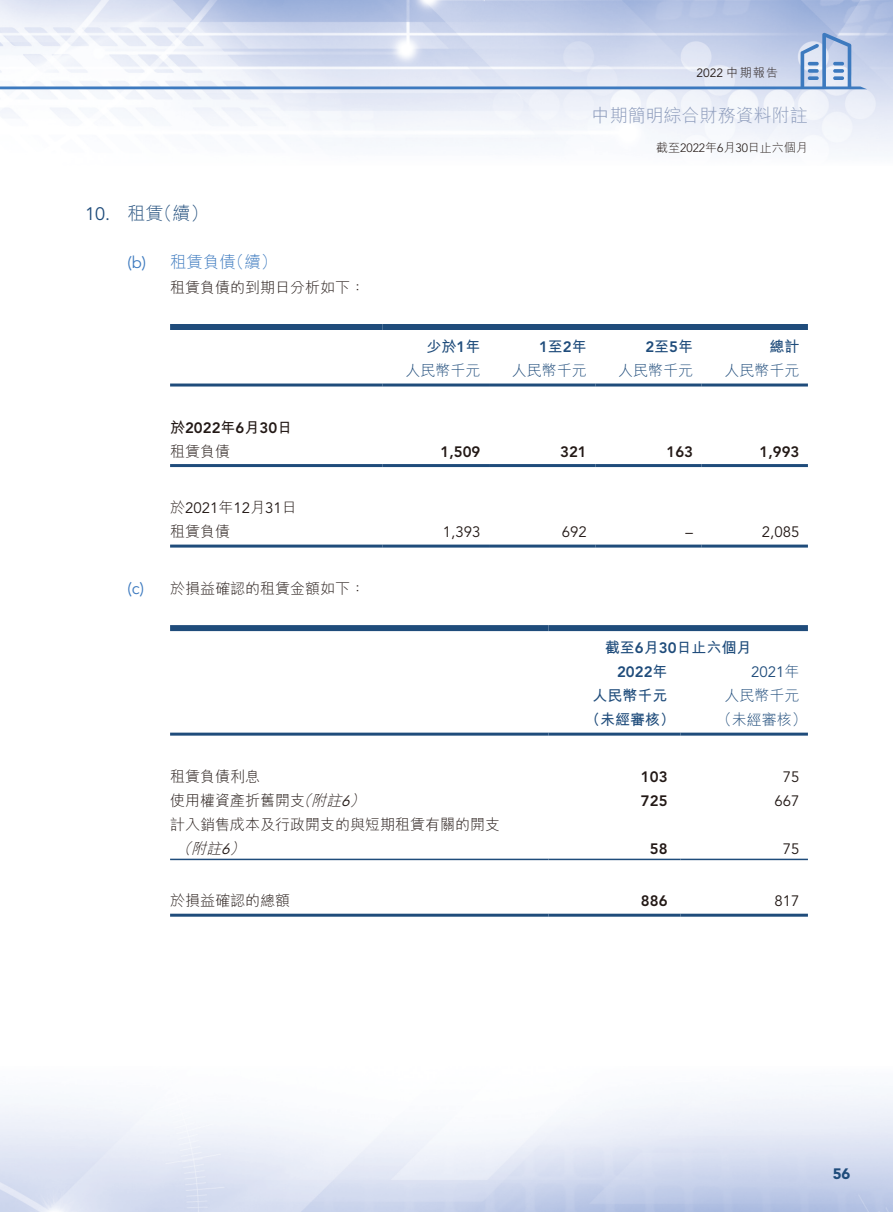
<style>
.page{position:relative;width:893px;height:1212px;background:#fff}
.page>*{position:absolute;margin:0;border:0;box-sizing:border-box;transform-origin:0 0}
.t1{font:300 18px "M Hei HK";color:#8c9bbb}
.t2{font:300 18px "M Hei HK";color:#1f4c7b}
.t3{font:18px "Avenir LT Std";color:#1f4c7b}
.t4{font:300 16.5px "M Hei HK";color:#3d7abf}
.t5{font:16.5px "Avenir LT Std";color:#3d7abf}
.t6{font:300 15px "M Hei HK";color:#231916}
.t7{font:800 15px "Avenir LT Std";color:#231916}
.t8{font:700 15px "M Hei HK";color:#1f4c7b}
.t9{font:15px "Avenir LT Std";color:#231916}
.t10{font:300 15px "M Hei HK";color:#1f4c7b}
.t11{font:italic 300 15px "M Hei HK";color:#231916}
.t12{font:15px "Avenir LT Std";color:#1f4c7b}
.t13{font:800 15px "Avenir LT Std";color:#1f4c7b}
.t14{font:900 15px "Avenir LT Std";color:#1f4c7b}
.t15{font:300 12px "M Hei HK";color:#231916}
.t16{font:12px "Avenir LT Std";color:#231916}
.s1{font-family:"M Hei HK";font-weight:300}
.s2{font-family:"Avenir LT Std"}
.s3{font-family:"M Hei HK";font-weight:700}
.s4{font-family:"Avenir LT Std";font-weight:800}
.s5{font-family:"Avenir LT Std";font-weight:400}
.s6{font-style:italic}
</style>
<div class="page">
<svg style="left:170px;top:386px;width:638px;height:528px"></svg>
<img style="left:0;top:0;width:893px;height:151px">
<svg style="left:0;top:33px;width:867px;height:56px"></svg>
<div style="left:170px;top:324px;width:213px;height:6px;background:#1f4c7b"></div>
<div style="left:383px;top:324px;width:425px;height:6px;background:#1f4c7b"></div>
<hr style="left:170px;top:383px;width:213px;height:3px;background:#1f4c7b">
<hr style="left:383px;top:383px;width:106px;height:3px;background:#1f4c7b">
<hr style="left:489px;top:383px;width:106px;height:3px;background:#1f4c7b">
<hr style="left:595px;top:383px;width:107px;height:3px;background:#1f4c7b">
<hr style="left:702px;top:383px;width:106px;height:3px;background:#1f4c7b">
<hr style="left:170px;top:464px;width:213px;height:3px;background:#1f4c7b">
<hr style="left:383px;top:464px;width:106px;height:3px;background:#1f4c7b">
<hr style="left:489px;top:464px;width:106px;height:3px;background:#1f4c7b">
<hr style="left:595px;top:464px;width:107px;height:3px;background:#1f4c7b">
<hr style="left:702px;top:464px;width:106px;height:3px;background:#1f4c7b">
<hr style="left:170px;top:545px;width:213px;height:3px;background:#1f4c7b">
<hr style="left:383px;top:545px;width:106px;height:3px;background:#1f4c7b">
<hr style="left:489px;top:545px;width:106px;height:3px;background:#1f4c7b">
<hr style="left:595px;top:545px;width:107px;height:3px;background:#1f4c7b">
<hr style="left:702px;top:545px;width:106px;height:3px;background:#1f4c7b">
<div style="left:170px;top:625px;width:379px;height:6px;background:#1f4c7b"></div>
<div style="left:549px;top:625px;width:259px;height:6px;background:#1f4c7b"></div>
<hr style="left:170px;top:733px;width:379px;height:3px;background:#1f4c7b">
<hr style="left:549px;top:733px;width:131px;height:3px;background:#1f4c7b">
<hr style="left:680px;top:733px;width:128px;height:3px;background:#1f4c7b">
<hr style="left:170px;top:859px;width:379px;height:1px;background:#1f4c7b">
<hr style="left:549px;top:859px;width:131px;height:1px;background:#1f4c7b">
<hr style="left:680px;top:859px;width:128px;height:1px;background:#1f4c7b">
<hr style="left:170px;top:914px;width:379px;height:3px;background:#1f4c7b">
<hr style="left:549px;top:914px;width:131px;height:3px;background:#1f4c7b">
<hr style="left:680px;top:914px;width:128px;height:3px;background:#1f4c7b">
<p class="t16" style="left:696px;top:66px;width:83px">2022 <span class="s1">中期報告</span></p>
<p class="t1" style="left:592px;top:107px;width:217px">中期簡明綜合財務資料附註</p>
<p class="t15" style="left:656px;top:142px;width:153px">截至<span class="s2">2022</span>年月<span class="s2">6 30</span>日止六個月</p>
<p class="t3" style="left:85px;top:204px;width:27px">10.</p>
<p class="t2" style="left:155px;top:204px;width:55px">（續(</p>
<p class="t2" style="left:128px;top:204px;width:37px">租賃</p>
<p class="t5" style="left:128px;top:253px;width:20px">b( )</p>
<p class="t4" style="left:228px;top:254px;width:51px">（續(</p>
<p class="t4" style="left:170px;top:254px;width:67px">租賃負債</p>
<p class="t6" style="left:170px;top:279px;width:197px">租賃負債的到期日分析如下：</p>
<p class="t5" style="left:128px;top:578px;width:18px">)c(</p>
<p class="t7" style="left:170px;top:418px;width:124px"><span class="s3">於</span>2022<span class="s3">年月</span>6 30<span class="s3">日</span></p>
<p class="t6" style="left:170px;top:443px;width:61px">租賃負債</p>
<p class="t9" style="left:170px;top:499px;width:128px"><span class="s1">於</span>2021<span class="s1">年</span>12<span class="s1">月</span>31<span class="s1">日</span></p>
<p class="t6" style="left:170px;top:524px;width:62px">租賃負債</p>
<p class="t6" style="left:170px;top:580px;width:196px">於損益確認的租賃金額如下：</p>
<p class="t8" style="left:427px;top:336px;width:55px">少於年<span class="s4">1</span></p>
<p class="t8" style="left:539px;top:336px;width:49px">至<span class="s4">1</span> 年<span class="s4">2</span></p>
<p class="t8" style="left:645px;top:336px;width:49px">至<span class="s4">2</span> 年<span class="s4">5</span></p>
<p class="t8" style="left:769px;top:336px;width:31px">總計</p>
<p class="t10" style="left:405px;top:363px;width:76px">人民幣千元</p>
<p class="t10" style="left:512px;top:363px;width:76px">人民幣千元</p>
<p class="t10" style="left:618px;top:363px;width:76px">人民幣千元</p>
<p class="t10" style="left:724px;top:363px;width:76px">人民幣千元</p>
<p class="t7" style="left:441px;top:442px;width:41px">1,509</p>
<p class="t7" style="left:560px;top:442px;width:28px">321</p>
<p class="t7" style="left:666px;top:442px;width:28px">163</p>
<p class="t7" style="left:759px;top:442px;width:41px">1,993</p>
<p class="t9" style="left:443px;top:523px;width:39px">1,393</p>
<p class="t9" style="left:562px;top:523px;width:27px">692</p>
<p class="t9" style="left:686px;top:523px;width:9px">–</p>
<p class="t9" style="left:762px;top:523px;width:39px">2,085</p>
<p class="t8" style="left:605px;top:637px;width:148px">截至月<span class="s4">6 30</span>日止六個月</p>
<p class="t13" style="left:617px;top:663px;width:52px">2022<span class="s3">年</span></p>
<p class="t12" style="left:751px;top:663px;width:50px">2021<span class="s1">年</span></p>
<p class="t8" style="left:593px;top:685px;width:76px">人民幣千元</p>
<p class="t10" style="left:724px;top:688px;width:76px">人民幣千元</p>
<p class="t8" style="left:585px;top:709px;width:91px">（未經審核）</p>
<p class="t10" style="left:717px;top:712px;width:91px">（未經審核(</p>
<p class="t6" style="left:170px;top:768px;width:91px">租賃負債利息</p>
<p class="t7" style="left:641px;top:768px;width:28px">103</p>
<p class="t9" style="left:783px;top:768px;width:18px">75</p>
<p class="t11" style="left:296px;top:792px;width:20px">（</p>
<p class="t6" style="left:170px;top:816px;width:331px">計入銷售成本及行政開支的與短期租賃有關的開支</p>
<p class="t11" style="left:341px;top:792px;width:29px">(<span class="s5">6</span></p>
<p class="t6" style="left:170px;top:792px;width:176px">使用權資產折舊開支<span class="s6">附註</span></p>
<p class="t7" style="left:641px;top:792px;width:28px">725</p>
<p class="t9" style="left:774px;top:792px;width:27px">667</p>
<p class="t11" style="left:176px;top:840px;width:20px">（</p>
<p class="t11" style="left:221px;top:840px;width:29px">(<span class="s5">6</span></p>
<p class="t11" style="left:191px;top:840px;width:35px">附註</p>
<p class="t7" style="left:650px;top:840px;width:19px">58</p>
<p class="t9" style="left:783px;top:840px;width:18px">75</p>
<p class="t6" style="left:170px;top:893px;width:121px">於損益確認的總額</p>
<p class="t7" style="left:641px;top:892px;width:28px">886</p>
<p class="t9" style="left:774px;top:892px;width:27px">817</p>
<p class="t14" style="left:833px;top:1165px;width:19px">56</p>
</div>
